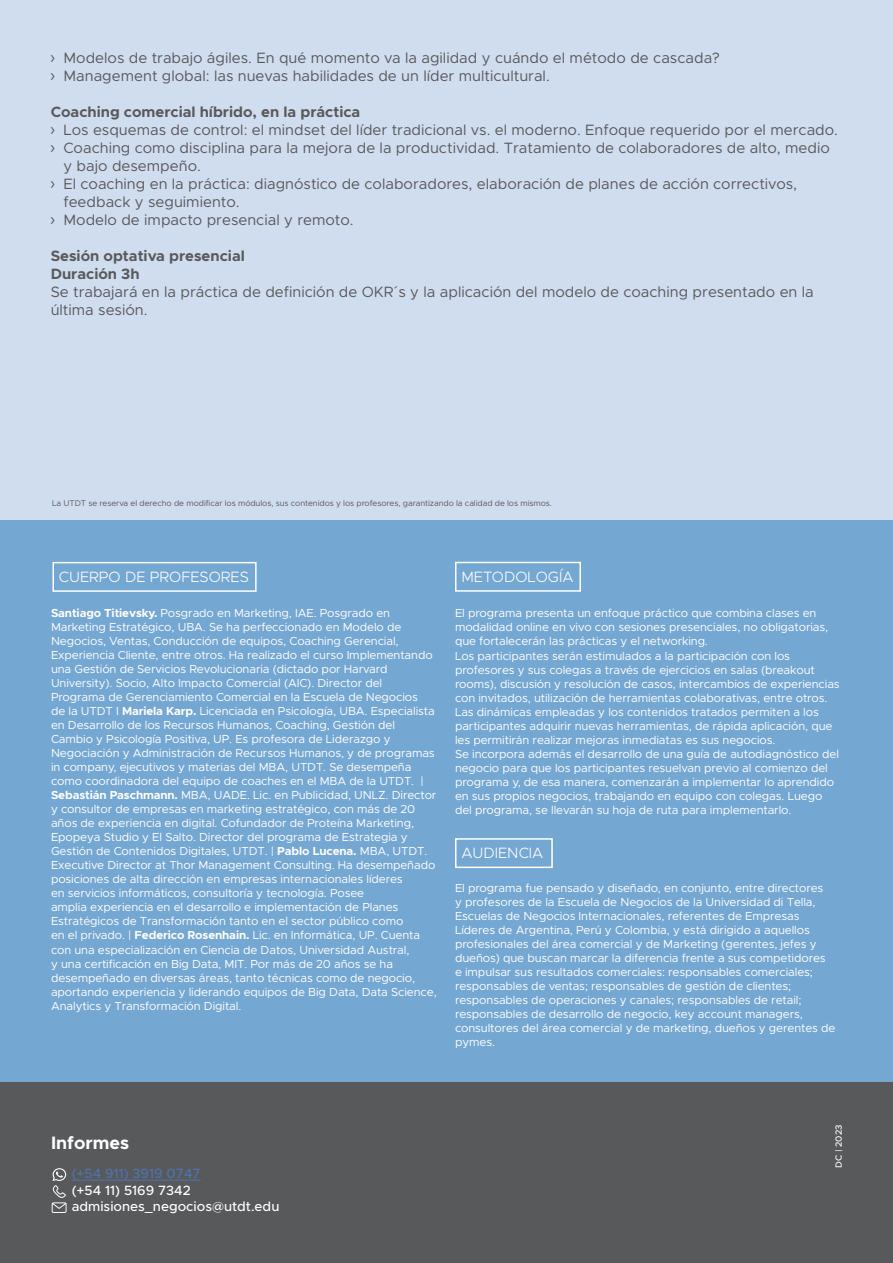
<style>
.page{position:relative;width:893px;height:1263px;background:#d0ddef}
.page>*{position:absolute;margin:0;border:0;box-sizing:border-box;transform-origin:0 0}
.t1{font:700 18px "Metropolis";color:#fff}
.t2{font:15px/18px "Metropolis";color:#58595b}
.t3{font:700 15px/18px "Metropolis";color:#58595b}
.t4{font:300 15px "Metropolis";color:#fff}
.t5{font:500 13.5px/16.2px "Metropolis";color:#fff}
.t6{font:500 13.5px "Metropolis";color:#4f73ad}
.t7{font:11.7px/14.1px "Metropolis";letter-spacing:-.01em;color:#fff}
.t8{font:500 9px "Metropolis";color:#fff}
.t9{font:8.25px "Metropolis";letter-spacing:-.01em;color:#58595b}
.s1{font-family:"Myriad Pro";font-size:18px}
.s2{font-weight:700}
</style>
<div class="page">
<div style="left:0;top:521px;width:893px;height:742px;background:#75a7d3"></div>
<div style="left:0;top:1082px;width:893px;height:181px;background:#58595b"></div>
<div style="left:455px;top:562px;width:126px;height:30px;background:#75a7d3;border:2px solid #fff"></div>
<div style="left:455px;top:838px;width:98px;height:30px;background:#75a7d3;border:2px solid #fff"></div>
<div style="left:52px;top:562px;width:205px;height:30px;background:#75a7d3;border:2px solid #fff"></div>
<svg style="left:51px;top:1168px;width:16px;height:45px"></svg>
<hr style="left:72px;top:1180px;width:129px;height:1px;background:#4f73ad">
<p class="t2" style="left:51px;top:49px;width:671px"><span class="s1">›</span> Modelos de trabajo ágiles. En qué momento va la agilidad y cuándo el método de cascada? <span class="s1">›</span> Management global: las nuevas habilidades de un líder multicultural.</p>
<p class="t3" style="left:51px;top:103px;width:311px">Coaching comercial híbrido, en la práctica</p>
<p class="t2" style="left:51px;top:121px;width:789px"><span class="s1">›</span> Los esquemas de control: el mindset del líder tradicional vs. el moderno. Enfoque requerido por el mercado.</p>
<p class="t2" style="left:51px;top:139px;width:781px"><span class="s1">›</span> Coaching como disciplina para la mejora de la productividad. Tratamiento de colaboradores de alto, medio</p>
<p class="t2" style="left:63px;top:157px;width:139px">y bajo desempeño.</p>
<p class="t2" style="left:51px;top:175px;width:748px"><span class="s1">›</span> El coaching en la práctica: diagnóstico de colaboradores, elaboración de planes de acción correctivos,</p>
<p class="t2" style="left:63px;top:193px;width:178px">feedback y seguimiento.</p>
<p class="t2" style="left:51px;top:211px;width:305px"><span class="s1">›</span> Modelo de impacto presencial y remoto.</p>
<p class="t3" style="left:51px;top:247px;width:196px">Sesión optativa presencial<br>Duración 3h</p>
<p class="t2" style="left:51px;top:283px;width:765px">Se trabajará en la práctica de definición de OKR´s y la aplicación del modelo de coaching presentado en la última sesión.</p>
<p class="t9" style="left:52px;top:498px;width:501px">La UTDT se reserva el derecho de modificar los módulos, sus contenidos y los profesores, garantizando la calidad de los mismos.</p>
<p class="t4" style="left:59px;top:567px;width:191px">CUERPO DE PROFESORES</p>
<p class="t7" style="left:51px;top:605px;width:387px"><span class="s2">Santiago Titievsky.</span> Posgrado en Marketing, IAE. Posgrado en Marketing Estratégico, UBA. Se ha perfeccionado en Modelo de Negocios, Ventas, Conducción de equipos, Coaching Gerencial, Experiencia Cliente, entre otros. Ha realizado el curso Implementando una Gestión de Servicios Revolucionaria (dictado por Harvard University). Socio, Alto Impacto Comercial (AIC). Director del Programa de Gerenciamiento Comercial en la Escuela de Negocios<br>de la UTDT I <span class="s2">Mariela Karp.</span> Licenciada en Psicología, UBA. Especialista en Desarrollo de los Recursos Humanos, Coaching, Gestión del Cambio y Psicología Positiva, UP. Es profesora de Liderazgo y Negociación y Administración de Recursos Humanos, y de programas in company, ejecutivos y materias del MBA, UTDT. Se desempeña como coordinadora del equipo de coaches en el MBA de la UTDT. | <span class="s2">Sebastián Paschmann.</span> MBA, UADE. Lic. en Publicidad, UNLZ. Director y consultor de empresas en marketing estratégico, con más de 20 años de experiencia en digital. Cofundador de Proteína Marketing, Epopeya Studio y El Salto. Director del programa de Estrategia y Gestión de Contenidos Digitales, UTDT. | <span class="s2">Pablo Lucena.</span> MBA, UTDT.<br>Executive Director at Thor Management Consulting. Ha desempeñado posiciones de alta dirección en empresas internacionales líderes<br>en servicios informáticos, consultoría y tecnología. Posee<br>amplia experiencia en el desarrollo e implementación de Planes Estratégicos de Transformación tanto en el sector público como<br>en el privado. | <span class="s2">Federico Rosenhain.</span> Lic. en Informática, UP. Cuenta con una especialización en Ciencia de Datos, Universidad Austral,<br>y una certificación en Big Data, MIT. Por más de 20 años se ha desempeñado en diversas áreas, tanto técnicas como de negocio, aportando experiencia y liderando equipos de Big Data, Data Science, Analytics y Transformación Digital.</p>
<p class="t4" style="left:461px;top:567px;width:114px">METODOLOGÍA</p>
<p class="t7" style="left:455px;top:606px;width:386px">El programa presenta un enfoque práctico que combina clases en modalidad online en vivo con sesiones presenciales, no obligatorias, que fortalecerán las prácticas y el networking.<br>Los participantes serán estimulados a la participación con los profesores y sus colegas a través de ejercicios en salas (breakout rooms), discusión y resolución de casos, intercambios de experiencias con invitados, utilización de herramientas colaborativas, entre otros.<br>Las dinámicas empleadas y los contenidos tratados permiten a los participantes adquirir nuevas herramientas, de rápida aplicación, que les permitirán realizar mejoras inmediatas es sus negocios.<br>Se incorpora además el desarrollo de una guía de autodiagnóstico del negocio para que los participantes resuelvan previo al comienzo del programa y, de esa manera, comenzarán a implementar lo aprendido en sus propios negocios, trabajando en equipo con colegas. Luego del programa, se llevarán su hoja de ruta para implementarlo.</p>
<p class="t4" style="left:461px;top:843px;width:83px">AUDIENCIA</p>
<p class="t7" style="left:455px;top:881px;width:382px">El programa fue pensado y diseñado, en conjunto, entre directores<br>y profesores de la Escuela de Negocios de la Universidad di Tella, Escuelas de Negocios Internacionales, referentes de Empresas Líderes de Argentina, Perú y Colombia, y está dirigido a aquellos profesionales del área comercial y de Marketing (gerentes, jefes y dueños) que buscan marcar la diferencia frente a sus competidores e impulsar sus resultados comerciales: responsables comerciales; responsables de ventas; responsables de gestión de clientes; responsables de operaciones y canales; responsables de retail; responsables de desarrollo de negocio, key account managers, consultores del área comercial y de marketing, dueños y gerentes de pymes.</p>
<h1 class="t1" style="left:51px;top:1131px;width:80px">Informes</h1>
<p class="t6" style="left:72px;top:1165px;width:130px">(+54 911) 3919 0747</p>
<p class="t5" style="left:72px;top:1182px;width:209px">(+54 11) 5169 7342 admisiones_negocios@utdt.edu</p>
<p class="t8" style="left:833px;top:1167px;width:45px;rotate:-90deg">DC | 2023</p>
</div>
